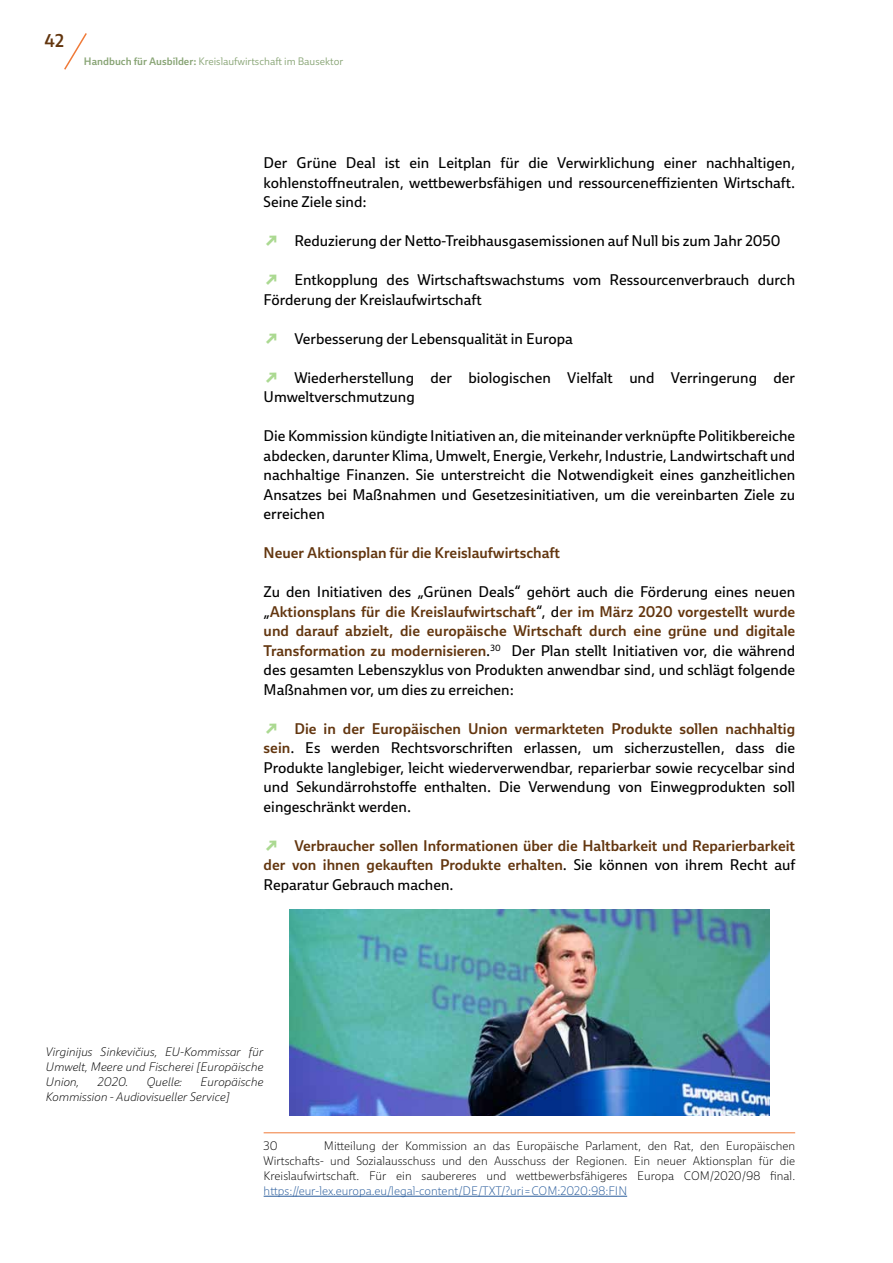
<style>
.page{position:relative;width:893px;height:1263px;background:#fff}
.page>*{position:absolute;margin:0;border:0;box-sizing:border-box;transform-origin:0 0}
.t1{font:18px "Ebony Sb";color:#63360f}
.t2{font:15px/19.5px "Ebony";color:#000;text-align:justify}
.t3{font:15px/19.5px "Ebony Sb";color:#63360f}
.t4{font:12px/15px "Ebony Th";color:#000;text-align:justify}
.t5{font:italic 12px/15px "Ebony Th";color:#000;text-align:justify}
.t6{font:12px "Ebony Th";color:#275b9b}
.t7{font:10.5px "Ebony Lt";color:#89a576}
.s1{font-family:"Ebony Sb"}
.s2{font-family:"LEMONMILK";font-weight:700;color:#abd991}
.s3{font-family:"Ebony";color:#000}
.s4{font-family:"Ebony Sb";color:#63360f}
</style>
<div class="page">
<svg style="left:64px;top:33px;width:23px;height:37px"></svg>
<img style="left:290px;top:909px;width:480px;height:206px">
<hr style="left:264px;top:1132px;width:531px;height:1px;background:#f07a38">
<hr style="left:264px;top:1196px;width:363px;height:1px;background:#275b9b">
<p class="t1" style="left:45px;top:28px;width:21px">42</p>
<p class="t7" style="left:84px;top:54px;width:261px"><span class="s1">Handbuch für Ausbilder:</span> Kreislaufwirtschaft im Bausektor</p>
<p class="t2" style="left:264px;top:153px;width:533px">Der Grüne Deal ist ein Leitplan für die Verwirklichung einer nachhaltigen, kohlenstoffneutralen, wettbewerbsfähigen und ressourceneffizienten Wirtschaft.<br>Seine Ziele sind:</p>
<p class="t2" style="left:264px;top:231px;width:518px"><span class="s2">↗</span> Reduzierung der Netto-Treibhausgasemissionen auf Null bis zum Jahr 2050</p>
<p class="t2" style="left:264px;top:270px;width:533px"><span class="s2">↗</span> Entkopplung des Wirtschaftswachstums vom Ressourcenverbrauch durch<br>Förderung der Kreislaufwirtschaft</p>
<p class="t2" style="left:264px;top:329px;width:311px"><span class="s2">↗</span> Verbesserung der Lebensqualität in Europa</p>
<p class="t2" style="left:264px;top:368px;width:533px"><span class="s2">↗</span> Wiederherstellung der biologischen Vielfalt und Verringerung der<br>Umweltverschmutzung</p>
<p class="t2" style="left:264px;top:426px;width:533px">Die Kommission kündigte Initiativen an, die miteinander verknüpfte Politikbereiche abdecken, darunter Klima, Umwelt, Energie, Verkehr, Industrie, Landwirtschaft und nachhaltige Finanzen. Sie unterstreicht die Notwendigkeit eines ganzheitlichen Ansatzes bei Maßnahmen und Gesetzesinitiativen, um die vereinbarten Ziele zu erreichen</p>
<p class="t3" style="left:264px;top:543px;width:298px">Neuer Aktionsplan für die Kreislaufwirtschaft</p>
<p class="t2" style="left:264px;top:582px;width:533px">Zu den Initiativen des „Grünen Deals“ gehört auch die Förderung eines neuen</p>
<p class="t3" style="left:264px;top:602px;width:533px"><span class="s3">„</span>Aktionsplans für die Kreislaufwirtschaft<span class="s3">“, d</span>er im März 2020 vorgestellt wurde und darauf abzielt, die europäische Wirtschaft durch eine grüne und digitale</p>
<p class="t2" style="left:264px;top:641px;width:533px"><span class="s4">Transformation zu modernisieren</span>.<sup>30</sup> Der Plan stellt Initiativen vor, die während des gesamten Lebenszyklus von Produkten anwendbar sind, und schlägt folgende Maßnahmen vor, um dies zu erreichen:</p>
<p class="t3" style="left:264px;top:719px;width:533px"><span class="s2">↗</span> Die in der Europäischen Union vermarkteten Produkte sollen nachhaltig</p>
<p class="t2" style="left:264px;top:738px;width:533px"><span class="s4">sein</span>. Es werden Rechtsvorschriften erlassen, um sicherzustellen, dass die Produkte langlebiger, leicht wiederverwendbar, reparierbar sowie recycelbar sind und Sekundärrohstoffe enthalten. Die Verwendung von Einwegprodukten soll eingeschränkt werden.</p>
<p class="t3" style="left:264px;top:836px;width:533px"><span class="s2">↗</span> Verbraucher sollen Informationen über die Haltbarkeit und Reparierbarkeit der von ihnen gekauften Produkte erhalten<span class="s3">. Sie können von ihrem Recht auf</span></p>
<p class="t2" style="left:264px;top:875px;width:192px">Reparatur Gebrauch machen.</p>
<p class="t5" style="left:46px;top:1044px;width:219px">Virginijus Sinkevičius, EU-Kommissar für Umwelt, Meere und Fischerei [Europäische Union,</p>
<p class="t5" style="left:98px;top:1074px;width:32px">2020.</p>
<p class="t5" style="left:147px;top:1074px;width:37px">Quelle:</p>
<p class="t5" style="left:46px;top:1074px;width:219px;text-indent:155px">Europäische<br>Kommission - Audiovisueller Service]</p>
<p class="t4" style="left:264px;top:1138px;width:16px">30</p>
<p class="t4" style="left:264px;top:1138px;width:533px;text-indent:60px">Mitteilung der Kommission an das Europäische Parlament, den Rat, den Europäischen Wirtschafts- und Sozialausschuss und den Ausschuss der Regionen. Ein neuer Aktionsplan für die Kreislaufwirtschaft. Für ein saubereres und wettbewerbsfähigeres Europa COM/2020/98 final.</p>
<p class="t6" style="left:264px;top:1183px;width:365px">https://eur-lex.europa.eu/legal-content/DE/TXT/?uri=COM:2020:98:FIN</p>
</div>
